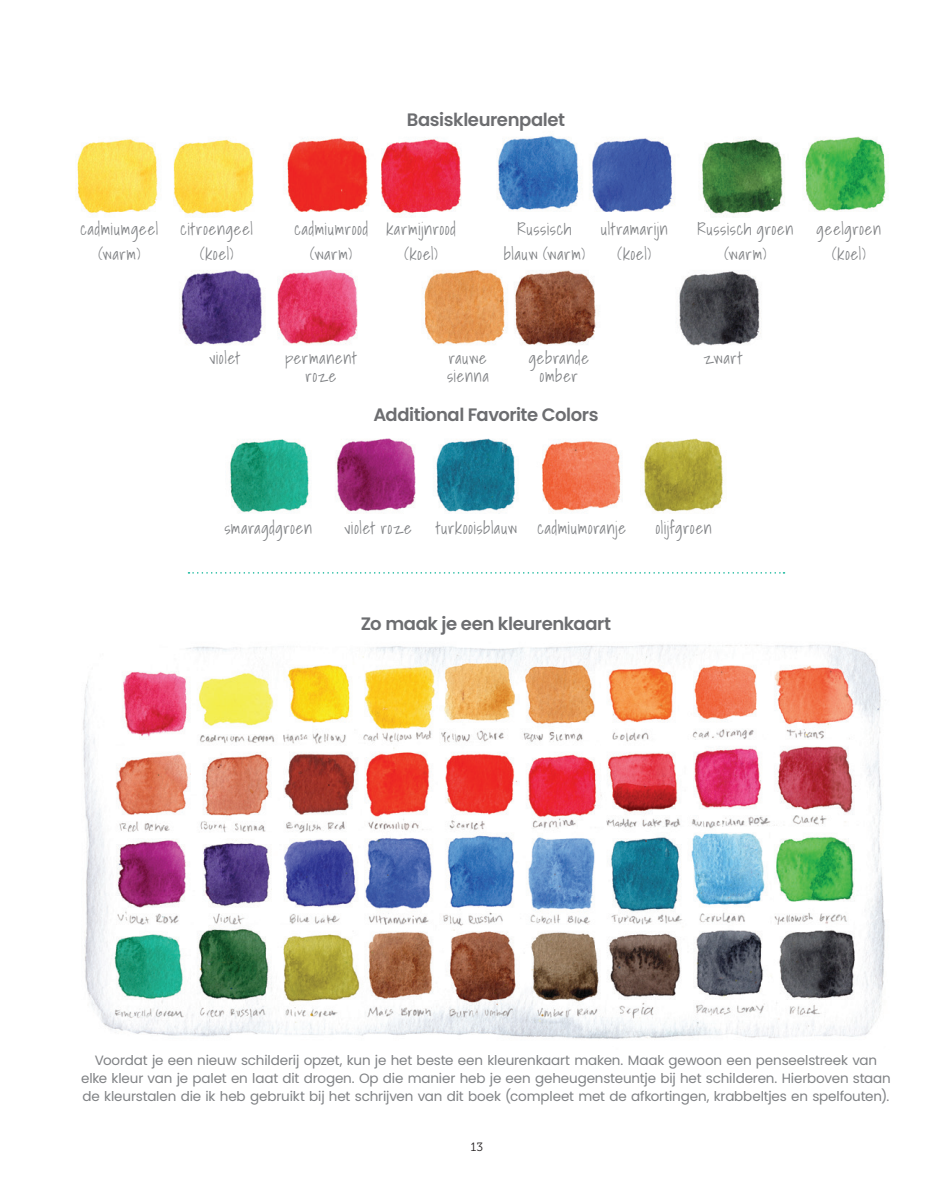
<style>
.page{position:relative;width:936px;height:1191px;background:#fff}
.page>*{position:absolute;margin:0;border:0;box-sizing:border-box;transform-origin:0 0}
.t1{font:600 18px "Poppins";letter-spacing:-.025em;color:#6c6d70}
.t2{font:300 16.5px/25.5px "Shadows Into";letter-spacing:.045em;color:#808285;text-align:center}
.t3{font:13.5px/18px "Poppins";letter-spacing:-.01em;color:#808285;text-align:center}
.t4{font:12px "Museo Slab 300";color:#231f20}
</style>
<div class="page">
<img style="left:83px;top:645px;width:802px;height:394px">
<img style="left:230px;top:438px;width:493px;height:75px">
<img style="left:77px;top:135px;width:811px;height:211px">
<svg style="left:188px;top:572px;width:596px;height:1px"></svg>
<h1 class="t1" style="left:407px;top:109px;width:160px">Basiskleurenpalet</h1>
<p class="t2" style="left:80px;top:216px;width:79px">cadmiumgeel (warm)</p>
<p class="t2" style="left:294px;top:216px;width:75px">cadmiumrood (warm)</p>
<p class="t2" style="left:504px;top:216px;width:83px">Russisch blauw (warm)</p>
<p class="t2" style="left:697px;top:216px;width:97px">Russisch groen (warm)</p>
<p class="t2" style="left:181px;top:216px;width:74px">citroengeel (koel)</p>
<p class="t2" style="left:386px;top:216px;width:71px">karmijnrood (koel)</p>
<p class="t2" style="left:600px;top:216px;width:69px">ultramarijn (koel)</p>
<p class="t2" style="left:816px;top:216px;width:66px">geelgroen (koel)</p>
<p class="t2" style="left:209px;top:345px;width:32px">violet</p>
<p class="t2" style="left:285px;top:349px;width:73px;line-height:18px">permanent roze</p>
<p class="t2" style="left:447px;top:349px;width:43px;line-height:18px;text-align:left">rauwe sienna</p>
<p class="t2" style="left:529px;top:349px;width:62px;line-height:18px">gebrande omber</p>
<p class="t2" style="left:703px;top:345px;width:41px">zwart</p>
<h1 class="t1" style="left:373px;top:404px;width:227px">Additional Favorite Colors</h1>
<p class="t2" style="left:224px;top:515px;width:89px">smaragdgroen</p>
<p class="t2" style="left:344px;top:515px;width:69px">violet roze</p>
<p class="t2" style="left:436px;top:515px;width:191px">turkooisblauw cadmiumoranje</p>
<p class="t2" style="left:655px;top:515px;width:58px">olijfgroen</p>
<h1 class="t1" style="left:361px;top:613px;width:252px">Zo maak je een kleurenkaart</h1>
<p class="t3" style="left:81px;top:1051px;width:811px">Voordat je een nieuw schilderij opzet, kun je het beste een kleurenkaart maken. Maak gewoon een penseelstreek van elke kleur van je palet en laat dit drogen. Op die manier heb je een geheugensteuntje bij het schilderen. Hierboven staan de kleurstalen die ik heb gebruikt bij het schrijven van dit boek (compleet met de afkortingen, krabbeltjes en spelfouten).</p>
<p class="t4" style="left:470px;top:1140px;width:14px">13</p>
</div>
